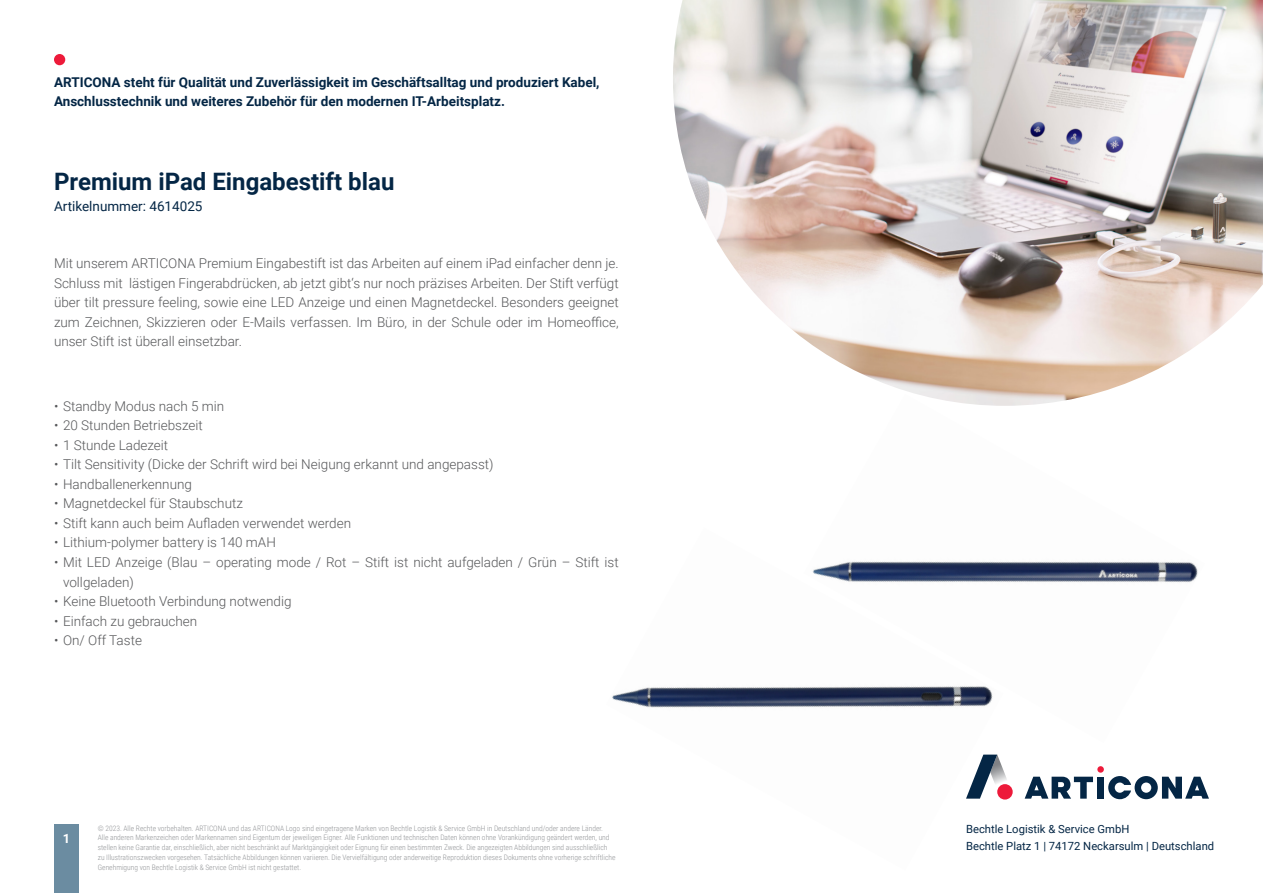
<style>
.page{position:relative;width:1263px;height:893px;background:#fff}
.page>*{position:absolute;margin:0;border:0;box-sizing:border-box;transform-origin:0 0}
.Produktname_16_19{font:700 24px "Roboto";color:#042645}
.Grundtext_9_13{font:300 13.5px/19.5px "Roboto";color:#57585a;text-align:justify}
.t1{font:700 13.5px/19.5px "Roboto";color:#042645}
.Produktname_16_19-2{font:13.5px "Roboto";color:#042645}
.t2{font:700 12.75px "Roboto";color:#fff}
.t3{font:11.25px/16.5px "Roboto";color:#042645}
.t4{font:300 7.5px/9.8px "Roboto Condensed";color:#939598}
</style>
<div class="page">
<div style="left:54px;top:825px;width:25px;height:68px;background:#6b8ca1"></div>
<div style="left:54px;top:54px;width:11px;height:11px;background:#ed1a3a;border-radius:50%"></div>
<div style="left:1097px;top:766px;width:7px;height:7px;background:#ed1a3a;border-radius:50%"></div>
<svg style="left:1025px;top:777px;width:68px;height:22px"></svg>
<div style="left:1097px;top:777px;width:7px;height:22px;background:#042645"></div>
<svg style="left:1108px;top:776px;width:101px;height:23px"></svg>
<svg style="left:1003px;top:769px;width:10px;height:30px"></svg>
<div style="left:997px;top:784px;width:16px;height:15px;background:#ed1a3a;border-radius:50%"></div>
<img style="left:673px;top:0;width:590px;height:394px">
<img style="left:612px;top:687px;width:391px;height:113px">
<img style="left:804px;top:394px;width:394px;height:349px">
<p class="t1" style="left:54px;top:72px;width:547px">ARTICONA steht für Qualität und Zuverlässigkeit im Geschäftsalltag und produziert Kabel,<br>Anschlusstechnik und weiteres Zubehör für den modernen IT-Arbeitsplatz.</p>
<p class="Produktname_16_19" style="left:54px;top:165px;width:342px">Premium iPad Eingabestift blau</p>
<p class="Produktname_16_19-2" style="left:54px;top:197px;width:150px">Artikelnummer: 4614025</p>
<p class="Grundtext_9_13" style="left:54px;top:253px;width:566px">Mit unserem ARTICONA Premium Eingabestift ist das Arbeiten auf einem iPad einfacher denn je.<br>Schluss mit lästigen Fingerabdrücken, ab jetzt gibt‘s nur noch präzises Arbeiten. Der Stift verfügt über tilt pressure feeling, sowie eine LED Anzeige und einen Magnetdeckel. Besonders geeignet zum Zeichnen, Skizzieren oder E-Mails verfassen. Im Büro, in der Schule oder im Homeoffice, unser Stift ist überall einsetzbar.</p>
<p class="Grundtext_9_13" style="left:54px;top:396px;width:172px">• Standby Modus nach 5 min</p>
<p class="Grundtext_9_13" style="left:54px;top:415px;width:150px">• 20 Stunden Betriebszeit</p>
<p class="Grundtext_9_13" style="left:54px;top:435px;width:116px">• 1 Stunde Ladezeit</p>
<p class="Grundtext_9_13" style="left:54px;top:454px;width:441px">• Tilt Sensitivity (Dicke der Schrift wird bei Neigung erkannt und angepasst)</p>
<p class="Grundtext_9_13" style="left:54px;top:474px;width:139px">• Handballenerkennung</p>
<p class="Grundtext_9_13" style="left:54px;top:493px;width:190px">• Magnetdeckel für Staubschutz</p>
<p class="Grundtext_9_13" style="left:54px;top:513px;width:299px">• Stift kann auch beim Aufladen verwendet werden</p>
<p class="Grundtext_9_13" style="left:54px;top:532px;width:223px">• Lithium-polymer battery is 140 mAH</p>
<p class="Grundtext_9_13" style="left:63px;top:552px;width:557px;text-indent:-9px">• Mit LED Anzeige (Blau – operating mode / Rot – Stift ist nicht aufgeladen / Grün – Stift ist vollgeladen)</p>
<p class="Grundtext_9_13" style="left:54px;top:591px;width:239px">• Keine Bluetooth Verbindung notwendig</p>
<p class="Grundtext_9_13" style="left:54px;top:610px;width:145px">• Einfach zu gebrauchen</p>
<p class="Grundtext_9_13" style="left:54px;top:630px;width:89px">• On/ Off Taste</p>
<p class="t2" style="left:63px;top:829px;width:9px">1</p>
<p class="t4" style="left:98px;top:823px;width:519px">© 2023. Alle Rechte vorbehalten. ARTICONA und das ARTICONA Logo sind eingetragene Marken von Bechtle Logistik &amp; Service GmbH in Deutschland und/oder andere Länder.<br>Alle anderen Markenzeichen oder Markennamen sind Eigentum der jeweiligen Eigner. Alle Funktionen und technischen Daten können ohne Vorankündigung geändert werden, und stellen keine Garantie dar, einschließlich, aber nicht beschränkt auf Marktgängigkeit oder Eignung für einen bestimmten Zweck. Die angezeigten Abbildungen sind ausschließlich zu Illustrationszwecken vorgesehen. Tatsächliche Abbildungen können variieren. Die Vervielfältigung oder anderweitige Reproduktion dieses Dokuments ohne vorherige schriftliche Genehmigung von Bechtle Logistik &amp; Service GmbH ist nicht gestattet.</p>
<p class="t3" style="left:966px;top:821px;width:250px">Bechtle Logistik &amp; Service GmbH<br>Bechtle Platz 1 | 74172 Neckarsulm | Deutschland</p>
</div>
